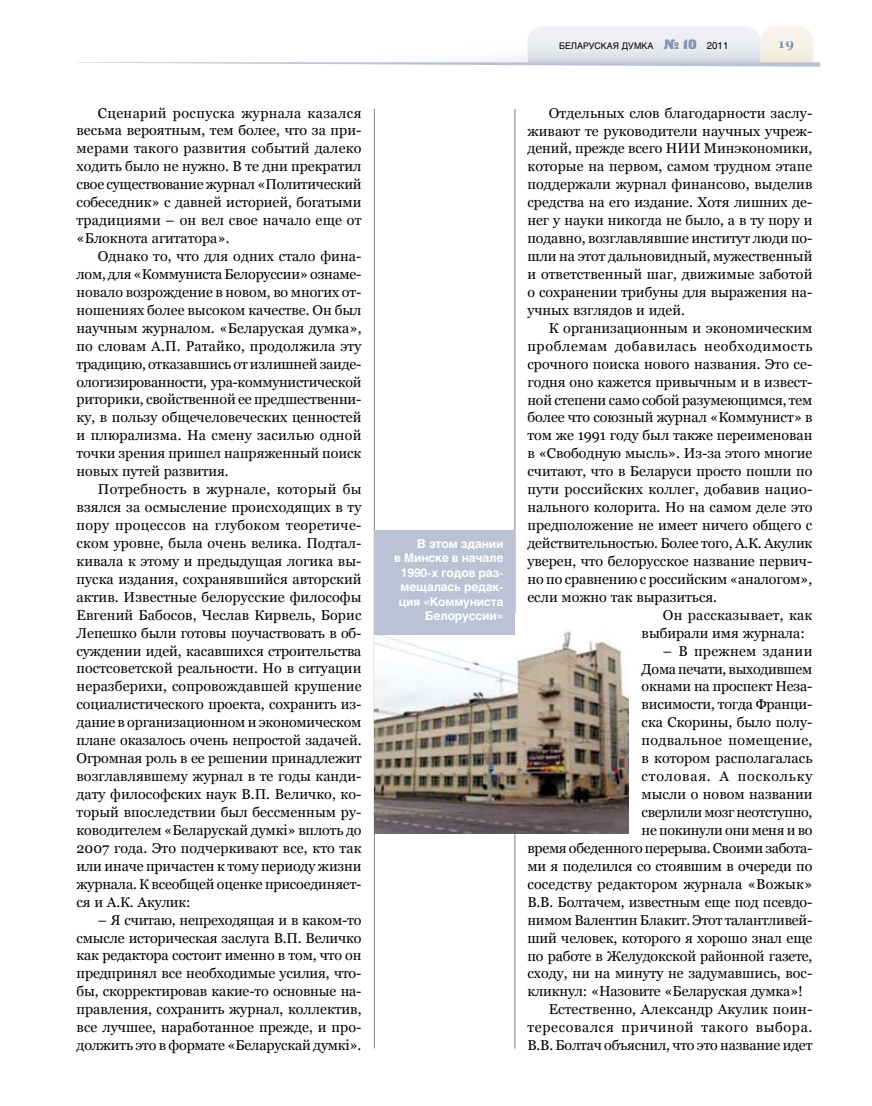
<style>
.page{position:relative;width:872px;height:1106px;background:#fff}
.page>*{position:absolute;margin:0;border:0;box-sizing:border-box;transform-origin:0 0}
.t1{font:14.25px/18px "Georgia";color:#000;text-align:justify}
.t2{font:14.25px "Georgia";letter-spacing:-.02em;color:#000}
.t3{font:14.25px "Georgia";letter-spacing:.045em;color:#000}
.t4{font:14.25px "Georgia";letter-spacing:.025em;color:#000}
.t5{font:14.25px "Georgia";letter-spacing:.055em;color:#000}
.t6{font:14.25px "Georgia";letter-spacing:.02em;color:#000}
.t7{font:700 13.5px "Georgia";color:#8095af}
.t8{font:700 12px/14.4px "Helios";letter-spacing:-.01em;color:#fff;text-align:right}
.t9{font:9px "Helios";color:#000}
.s1{font-family:"Black Grotesk C";font-size:13.5px;color:#8095af}
.s2{font-size:9.75px}
</style>
<div class="page">
<hr style="left:374px;top:109px;width:1px;height:939px;background:#818084">
<hr style="left:514px;top:109px;width:1px;height:939px;background:#818084">
<svg style="left:77px;top:26px;width:743px;height:41px"></svg>
<img style="left:374px;top:613px;width:255px;height:220px">
<div style="left:374px;top:530px;width:140px;height:104px;background:#b9c3d3"></div>
<p class="t1" style="left:77px;top:104px;width:286px;text-indent:21px">Сценарий роспуска журнала казался весьма вероятным, тем более, что за при&shy;мерами такого развития событий далеко ходить было не нужно. В те дни прекратил свое существование журнал «Политический собеседник» с давней историей, богатыми традициями – он вел свое начало еще от «Блокнота агитатора».</p>
<p class="t1" style="left:77px;top:247px;width:286px;text-indent:21px">Однако то, что для одних стало фина&shy;лом, для «Коммуниста Белоруссии» ознаме&shy;новало возрождение в новом, во многих от&shy;ношениях более высоком качестве. Он был научным журналом. «Беларуская думка», по словам А.П. Ратайко, продолжила эту традицию, отказавшись от излишней заиде&shy;ологизированности, ура-коммунистической риторики, свойственной ее предшественни&shy;ку, в пользу общечеловеческих ценностей и плюрализма. На смену засилью одной точки зрения пришел напряженный поиск новых путей развития.</p>
<p class="t1" style="left:77px;top:480px;width:286px;text-indent:21px">Потребность в журнале, который бы взялся за осмысление происходящих в ту пору процессов на глубоком теоретиче&shy;ском уровне, была очень велика. Подтал&shy;кивала к этому и предыдущая логика вы&shy;пуска издания, сохранявшийся авторский актив. Известные белорусские философы Евгений Бабосов, Чеслав Кирвель, Борис Лепешко были готовы поучаствовать в об&shy;суждении идей, касавшихся строительства постсоветской реальности. Но в ситуации неразберихи, сопровождавшей крушение социалистического проекта, сохранить из&shy;дание в организационном и экономическом плане оказалось очень непростой задачей.<br>Огромная роль в ее решении принадлежит возглавлявшему журнал в те годы канди&shy;дату философских наук В.П. Величко, ко&shy;торый впоследствии был бессменным ру&shy;ководителем «Беларускай думкі» вплоть до 2007 года. Это подчеркивают все, кто так или иначе причастен к тому периоду жизни журнала. К всеобщей оценке присоединяет&shy;ся и А.К. Акулик:</p>
<p class="t1" style="left:77px;top:910px;width:286px;text-indent:21px">– Я считаю, непреходящая и в каком-то смысле историческая заслуга В.П. Величко как редактора состоит именно в том, что он предпринял все необходимые усилия, что&shy;бы, скорректировав какие-то основные на&shy;правления, сохранить журнал, коллектив, все лучшее, наработанное прежде, и про&shy;должить это в формате «Беларускай думкі».</p>
<p class="t8" style="left:394px;top:536px;width:111px">В этом здании<br>в Минске в начале<br>1990-х годов раз&shy;мещалась редак&shy;ция «Коммуниста<br>Белоруссии»</p>
<p class="t9" style="left:559px;top:40px;width:171px">БЕЛАРУСКАЯ ДУМКА <span class="s1">№ 10</span> <span class="s2">2011</span></p>
<p class="t7" style="left:778px;top:36px;width:17px">19</p>
<p class="t1" style="left:527px;top:104px;width:286px;text-indent:21px">Отдельных слов благодарности заслу&shy;живают те руководители научных учреж&shy;дений, прежде всего НИИ Минэкономики, которые на первом, самом трудном этапе поддержали журнал финансово, выделив средства на его издание. Хотя лишних де&shy;нег у науки никогда не было, а в ту пору и подавно, возглавлявшие институт люди по&shy;шли на этот дальновидный, мужественный и ответственный шаг, движимые заботой о сохранении трибуны для выражения на&shy;учных взглядов и идей.</p>
<p class="t1" style="left:549px;top:319px;width:265px">К организационным и экономическим</p>
<p class="t3" style="left:527px;top:338px;width:286px">проблемам добавилась необходимость</p>
<p class="t1" style="left:527px;top:355px;width:286px">срочного поиска нового названия. Это се-</p>
<p class="t1" style="left:527px;top:372px;width:286px">годня оно кажется привычным и в извест-</p>
<p class="t1" style="left:527px;top:390px;width:286px">ной степени само собой разумеющимся, тем</p>
<p class="t1" style="left:527px;top:408px;width:286px">более что союзный журнал «Коммунист» в</p>
<p class="t1" style="left:527px;top:426px;width:286px">том же 1991 году был также переименован</p>
<p class="t1" style="left:527px;top:444px;width:286px">в «Свободную мысль». Из-за этого многие</p>
<p class="t1" style="left:527px;top:462px;width:286px">считают, что в Беларуси просто пошли по</p>
<p class="t1" style="left:527px;top:480px;width:286px">пути российских коллег, добавив нацио-</p>
<p class="t1" style="left:527px;top:498px;width:286px">нального колорита. Но на самом деле это</p>
<p class="t1" style="left:527px;top:516px;width:286px">предположение не имеет ничего общего с</p>
<p class="t1" style="left:527px;top:534px;width:286px">действительностью. Более того, А.К. Акулик</p>
<p class="t1" style="left:527px;top:552px;width:286px">уверен, что белорусское название первич-</p>
<p class="t1" style="left:527px;top:570px;width:286px">но по сравнению с российским «аналогом»,</p>
<p class="t1" style="left:527px;top:588px;width:191px">если можно так выразиться.</p>
<p class="t1" style="left:663px;top:606px;width:151px">Он рассказывает, как</p>
<p class="t1" style="left:641px;top:623px;width:165px">выбирали имя журнала:</p>
<p class="t6" style="left:663px;top:642px;width:151px">– В прежнем здании</p>
<p class="t2" style="left:641px;top:660px;width:172px">Дома печати, выходившем</p>
<p class="t1" style="left:641px;top:677px;width:172px">окнами на проспект Неза-</p>
<p class="t1" style="left:641px;top:695px;width:172px">висимости, тогда Франци-</p>
<p class="t1" style="left:641px;top:713px;width:172px">ска Скорины, было полу-</p>
<p class="t4" style="left:641px;top:732px;width:172px">подвальное помещение,</p>
<p class="t1" style="left:641px;top:749px;width:172px">в котором располагалась</p>
<p class="t5" style="left:641px;top:768px;width:172px">столовая. А поскольку</p>
<p class="t1" style="left:641px;top:785px;width:172px">мысли о новом названии</p>
<p class="t2" style="left:641px;top:804px;width:172px">сверлили мозг неотступно,</p>
<p class="t2" style="left:641px;top:822px;width:172px">не покинули они меня и во</p>
<p class="t2" style="left:527px;top:840px;width:286px">время обеденного перерыва. Своими забота-</p>
<p class="t1" style="left:527px;top:857px;width:286px">ми я поделился со стоявшим в очереди по</p>
<p class="t1" style="left:527px;top:874px;width:286px">соседству редактором журнала «Вожык»</p>
<p class="t1" style="left:527px;top:892px;width:286px">В.В. Болтачем, известным еще под псевдо-</p>
<p class="t1" style="left:527px;top:910px;width:286px">нимом Валентин Блакит. Этот талантливей-</p>
<p class="t1" style="left:527px;top:928px;width:286px">ший человек, которого я хорошо знал еще</p>
<p class="t1" style="left:527px;top:946px;width:286px">по работе в Желудокской районной газете,</p>
<p class="t1" style="left:527px;top:964px;width:286px">сходу, ни на минуту не задумавшись, вос-</p>
<p class="t1" style="left:527px;top:982px;width:277px">кликнул: «Назовите «Беларуская думка»!</p>
<p class="t1" style="left:549px;top:1000px;width:265px">Естественно, Александр Акулик поин-</p>
<p class="t3" style="left:527px;top:1019px;width:286px">тересовался причиной такого выбора.</p>
<p class="t1" style="left:527px;top:1036px;width:286px">В.В. Болтач объяснил, что это название идет</p>
</div>
